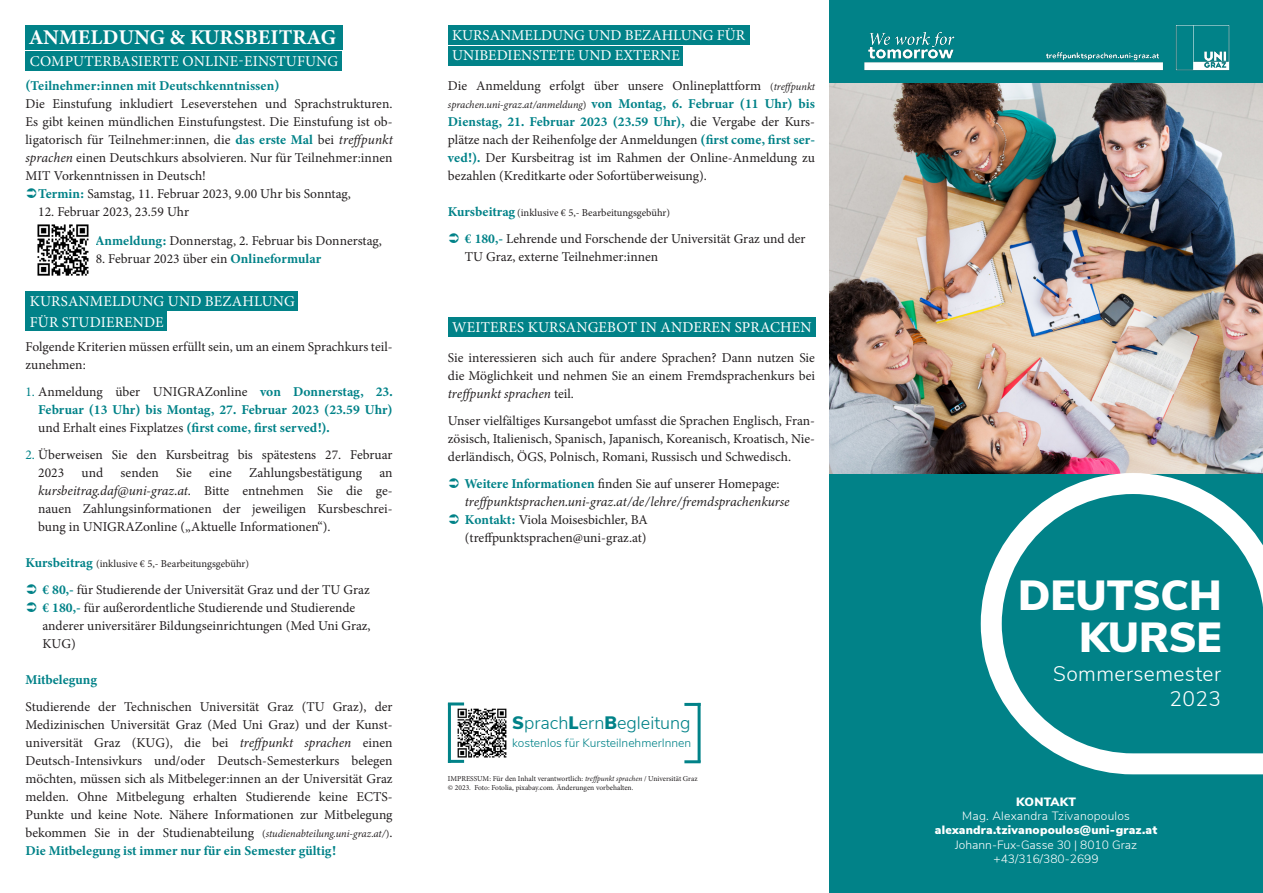
<style>
.page{position:relative;width:1263px;height:893px;background:#fff}
.page>*{position:absolute;margin:0;border:0;box-sizing:border-box;transform-origin:0 0}
.t1{font:900 42px/42px "Nunito Sans";color:#fff;text-align:right}
.t2{font:700 21px "Minion 3";letter-spacing:.005em;color:#fff}
.t3{font:300 21px "Nunito Sans";letter-spacing:.02em;color:#fff}
.t4{font:300 18px "Nunito Sans";color:#018288}
.t5{font:15px "Minion Pro";letter-spacing:.01em;color:#fff}
.t6{font:13.5px/18px "Minion Pro";color:#231f20;text-align:justify}
.t7{font:700 13.5px/18px "Minion 3";color:#018288;text-align:justify}
.t8{font:italic 13.5px/18px "Minion 3";color:#231f20}
.t9{font:300 12px "Nunito Sans";color:#fff}
.t10{font:900 12px "Nunito Sans";letter-spacing:.02em;color:#fff}
.t11{font:300 12px "Nunito Sans";color:#018288}
.t12{font:300 12px "Nunito Sans";letter-spacing:.02em;color:#fff}
.t13{font:10.5px "Minion Pro";color:#231f20}
.t14{font:italic 10.5px "Minion 3";color:#231f20}
.t15{font:7.5px/9px "Minion Pro";color:#231f20}
.s1{font-family:"Minion 3";font-weight:700;color:#018288}
.s2{font-family:"Minion 3";font-style:italic}
.s3{font-family:"Minion Pro";font-weight:400}
.s4{font-family:"Minion Pro";font-weight:400;color:#231f20}
.s5{color:#018288}
.s6{font-family:"Minion 3";font-weight:700;font-size:13.5px;color:#018288}
.s7{font-size:10.5px}
.s8{font-family:"Minion 3";font-style:italic;font-size:10.5px}
.s9{font-family:"Minion Pro";font-style:normal}
.s10{font-weight:700;font-style:normal;font-size:13.5px;color:#018288}
.s11{font-weight:700;font-style:normal;color:#018288}
.s12{font-weight:900}
</style>
<div class="page">
<div style="left:26px;top:52px;width:316px;height:19px;background:#018288"></div>
<div style="left:448px;top:46px;width:234px;height:19px;background:#018288"></div>
<div style="left:448px;top:26px;width:301px;height:19px;background:#018288"></div>
<div style="left:26px;top:291px;width:272px;height:20px;background:#018288"></div>
<div style="left:448px;top:317px;width:367px;height:19px;background:#018288"></div>
<div style="left:26px;top:26px;width:317px;height:24px;background:#018288"></div>
<div style="left:829px;top:0;width:434px;height:893px;background:#018288"></div>
<img style="left:829px;top:83px;width:434px;height:390px">
<img style="left:451px;top:702px;width:56px;height:61px">
<svg style="left:970px;top:462px;width:293px;height:313px"></svg>
<hr style="left:448px;top:760px;width:16px;height:3px;background:#018288">
<hr style="left:448px;top:703px;width:3px;height:60px;background:#018288">
<hr style="left:448px;top:702px;width:16px;height:3px;background:#018288">
<hr style="left:684px;top:703px;width:17px;height:3px;background:#018288">
<hr style="left:698px;top:703px;width:3px;height:59px;background:#018288">
<hr style="left:684px;top:760px;width:17px;height:3px;background:#018288">
<img style="left:37px;top:224px;width:52px;height:52px">
<div style="left:26px;top:312px;width:141px;height:19px;background:#018288"></div>
<img style="left:864px;top:25px;width:366px;height:46px">
<p class="t2" style="left:30px;top:23px;width:308px">ANMELDUNG &amp; KURSBEITRAG</p>
<p class="t5" style="left:30px;top:51px;width:310px">COMPUTERBASIERTE ONLINE-EINSTUFUNG</p>
<p class="t7" style="left:26px;top:77px;width:255px">(Teilnehmer:innen mit Deutschkenntnissen)</p>
<p class="t6" style="left:26px;top:95px;width:369px">Die Einstufung inkludiert Leseverstehen und Sprachstrukturen.<br>Es gibt keinen mündlichen Einstufungstest. Die Einstufung ist ob&shy;ligatorisch für Teilnehmer:innen, die <span class="s1">das erste Mal</span> bei <span class="s2">treffpunkt sprachen</span> einen Deutschkurs absolvieren. Nur für Teilnehmer:innen MIT Vorkenntnissen in Deutsch!</p>
<p class="t6" style="left:38px;top:185px;width:314px"><span class="s1">Termin:</span> Samstag, 11. Februar 2023, 9.00 Uhr bis Sonntag,</p>
<p class="t6" style="left:38px;top:203px;width:152px">12. Februar 2023, 23.59 Uhr</p>
<p class="t6" style="left:96px;top:231px;width:288px"><span class="s1">Anmeldung:</span> Donnerstag, 2. Februar bis Donnerstag,</p>
<p class="t6" style="left:96px;top:249px;width:227px">8. Februar 2023 über ein <span class="s1">Onlineformular</span></p>
<p class="t5" style="left:30px;top:291px;width:266px">KURSANMELDUNG UND BEZAHLUNG</p>
<p class="t6" style="left:26px;top:338px;width:369px">Folgende Kriterien müssen erfüllt sein, um an einem Sprachkurs teil&shy;zunehmen:</p>
<p class="t7" style="left:38px;top:383px;width:356px;text-indent:-13px"><span class="s3">1.</span> <span class="s4">Anmeldung über UNIGRAZonline</span> von Donnerstag, 23.<br>Februar (13 Uhr) bis Montag, 27. Februar 2023 (23.59 Uhr) <span class="s4">und Erhalt eines Fixplatzes</span> (first come, first served!).</p>
<p class="t6" style="left:38px;top:446px;width:356px;text-indent:-13px"><span class="s5">2.</span> Überweisen Sie den Kursbeitrag bis spätestens 27. Februar<br>2023</p>
<p class="t5" style="left:30px;top:312px;width:135px">FÜR STUDIERENDE</p>
<p class="t6" style="left:82px;top:464px;width:23px">und</p>
<p class="t6" style="left:121px;top:464px;width:40px">senden</p>
<p class="t6" style="left:176px;top:464px;width:17px">Sie</p>
<p class="t6" style="left:209px;top:464px;width:24px">eine</p>
<p class="t6" style="left:249px;top:464px;width:114px">Zahlungsbestätigung</p>
<p class="t6" style="left:38px;top:464px;width:356px;text-indent:341px">an <span class="s2">kursbeitrag.daf@uni-graz.at</span>. Bitte entnehmen Sie die ge&shy;nauen Zahlungsinformationen der jeweiligen Kursbeschrei&shy;bung in UNIGRAZonline („Aktuelle Informationen“).</p>
<p class="t13" style="left:26px;top:557px;width:225px"><span class="s6">Kursbeitrag</span> (inklusive € 5,- Bearbeitungsgebühr)</p>
<p class="t6" style="left:43px;top:581px;width:329px"><span class="s1">€ 80,-</span> für Studierende der Universität Graz und der TU Graz</p>
<p class="t6" style="left:43px;top:599px;width:330px;text-align:left"><span class="s1">€ 180,-</span> für außerordentliche Studierende und Studierende anderer universitärer Bildungseinrichtungen (Med Uni Graz,<br>KUG)</p>
<p class="t7" style="left:26px;top:671px;width:73px">Mitbelegung</p>
<p class="t6" style="left:26px;top:698px;width:369px">Studierende der Technischen Universität Graz (TU Graz), der Medizinischen Universität Graz (Med Uni Graz) und der Kunst&shy;universität Graz (KUG), die bei <span class="s2">treffpunkt sprachen</span> einen Deutsch-Intensivkurs und/oder Deutsch-Semesterkurs belegen möchten, müssen sich als Mitbeleger:innen an der Universität Graz melden. Ohne Mitbelegung erhalten Studierende keine ECTS-Punkte und keine Note. Nähere Informationen zur Mitbelegung bekommen Sie in der Studienabteilung <span class="s7">(</span><span class="s8">studienabteilung.uni-graz.at/</span><span class="s7">)</span>.<br><span class="s1">Die Mitbelegung ist immer nur für ein Semester gültig!</span></p>
<p class="t5" style="left:452px;top:25px;width:295px">KURSANMELDUNG UND BEZAHLUNG FÜR</p>
<p class="t5" style="left:452px;top:45px;width:229px">UNIBEDIENSTETE UND EXTERNE</p>
<p class="t6" style="left:448px;top:77px;width:369px">Die Anmeldung erfolgt über unsere Onlineplattform <span class="s7">(</span><span class="s8">treffpunkt</span></p>
<p class="t14" style="left:448px;top:97px;width:369px">sprachen.uni-graz.at/anmeldung<span class="s9">)</span> <span class="s10">von Montag, 6. Februar (11 Uhr) bis</span></p>
<p class="t6" style="left:448px;top:113px;width:369px"><span class="s1">Dienstag, 21. Februar 2023 (23.59 Uhr),</span> die Vergabe der Kurs&shy;plätze nach der Reihenfolge der Anmeldungen <span class="s1">(first come, first ser&shy;ved!).</span> Der Kursbeitrag ist im Rahmen der Online-Anmeldung zu bezahlen (Kreditkarte oder Sofortüberweisung).</p>
<p class="t13" style="left:448px;top:206px;width:224px"><span class="s6">Kursbeitrag</span> (inklusive € 5,- Bearbeitungsgebühr)</p>
<p class="t6" style="left:465px;top:230px;width:342px"><span class="s1">€ 180,-</span> Lehrende und Forschende der Universität Graz und der<br>TU Graz, externe Teilnehmer:innen</p>
<p class="t5" style="left:452px;top:317px;width:361px">WEITERES KURSANGEBOT IN ANDEREN SPRACHEN</p>
<p class="t6" style="left:448px;top:348px;width:369px">Sie interessieren sich auch für andere Sprachen? Dann nutzen Sie die Möglichkeit und nehmen Sie an einem Fremdsprachenkurs bei <span class="s2">treffpunkt sprachen</span> teil.</p>
<p class="t6" style="left:448px;top:411px;width:369px">Unser vielfältiges Kursangebot umfasst die Sprachen Englisch, Fran&shy;zösisch, Italienisch, Spanisch, Japanisch, Koreanisch, Kroatisch, Nie&shy;derländisch, ÖGS, Polnisch, Romani, Russisch und Schwedisch.</p>
<p class="t8" style="left:465px;top:474px;width:326px"><span class="s11">Weitere Informationen</span> <span class="s9">finden Sie auf unserer Homepage: </span>treffpunktsprachen.uni-graz.at/de/lehre/fremdsprachenkurse</p>
<p class="t6" style="left:465px;top:510px;width:184px"><span class="s1">Kontakt:</span> Viola Moisesbichler, BA (treffpunktsprachen@uni-graz.at)</p>
<p class="t4" style="left:512px;top:710px;width:180px"><span class="s12">S</span>prach<span class="s12">L</span>ern<span class="s12">B</span>egleitung</p>
<p class="t11" style="left:512px;top:734px;width:181px">kostenlos für KursteilnehmerInnen</p>
<p class="t15" style="left:448px;top:774px;width:251px">IMPRESSUM: Für den Inhalt verantwortlich: <span class="s2">treffpunkt sprachen</span> / Universität Graz © 2023. Foto: Fotolia, pixabay.com. Änderungen vorbehalten.</p>
<p class="t1" style="left:1018px;top:573px;width:205px">DEUTSCH<br>KURSE</p>
<p class="t3" style="left:1053px;top:658px;width:169px">Sommersemester</p>
<p class="t3" style="left:1169px;top:684px;width:53px">2023</p>
<p class="t10" style="left:1016px;top:793px;width:61px">KONTAKT</p>
<p class="t12" style="left:962px;top:807px;width:169px">Mag. Alexandra Tzivanopoulos</p>
<p class="t10" style="left:935px;top:821px;width:224px">alexandra.tzivanopoulos@uni-graz.at</p>
<p class="t9" style="left:955px;top:836px;width:183px">Johann-Fux-Gasse 30 | 8010 Graz</p>
<p class="t9" style="left:993px;top:850px;width:107px">+43/316/380-2699</p>
</div>
